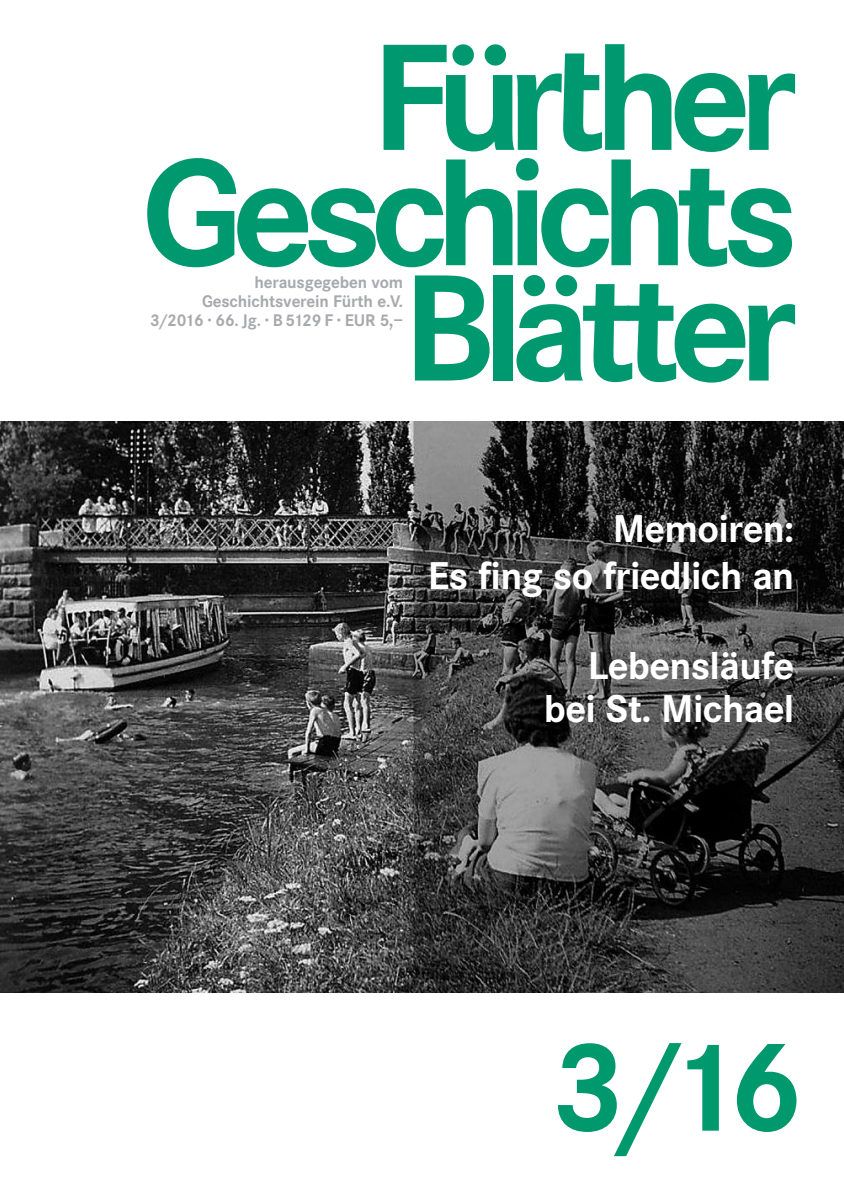
<style>
.page{position:relative;width:844px;height:1191px;background:#fff}
.page>*{position:absolute;margin:0;border:0;box-sizing:border-box;transform-origin:0 0}
.t1{font:700 131.25px "Corporate S";color:#00986d}
.t2{font:700 40.25px/46.2px "Corporate S";letter-spacing:-.015em;color:#fff;text-align:right}
.t3{font:700 17.5px/19.2px "Corporate S";letter-spacing:-.01em;color:#a8a9ad;text-align:right}
</style>
<div class="page">
<svg style="left:415px;top:275px;width:74px;height:105px"></svg>
<div style="left:493px;top:275px;width:19px;height:105px;background:#00986e"></div>
<svg style="left:516px;top:275px;width:278px;height:107px"></svg>
<svg style="left:147px;top:158px;width:644px;height:109px"></svg>
<svg style="left:383px;top:44px;width:411px;height:108px"></svg>
<img style="left:0;top:422px;width:843px;height:570px">
<p class="t3" style="left:150px;top:272px;width:254px">herausgegeben vom<br>Geschichtsverein Fürth e.V.<br>3/2016 · 66. Jg. · B 5129 F · EUR 5,–</p>
<h2 class="t2" style="left:428px;top:505px;width:368px">Memoiren:<br>Es fing so friedlich an</h2>
<h2 class="t2" style="left:544px;top:643px;width:252px;line-height:43.8px">Lebensläufe bei St. Michael</h2>
<h1 class="t1" style="left:551px;top:1008px;width:254px">3/16</h1>
</div>
